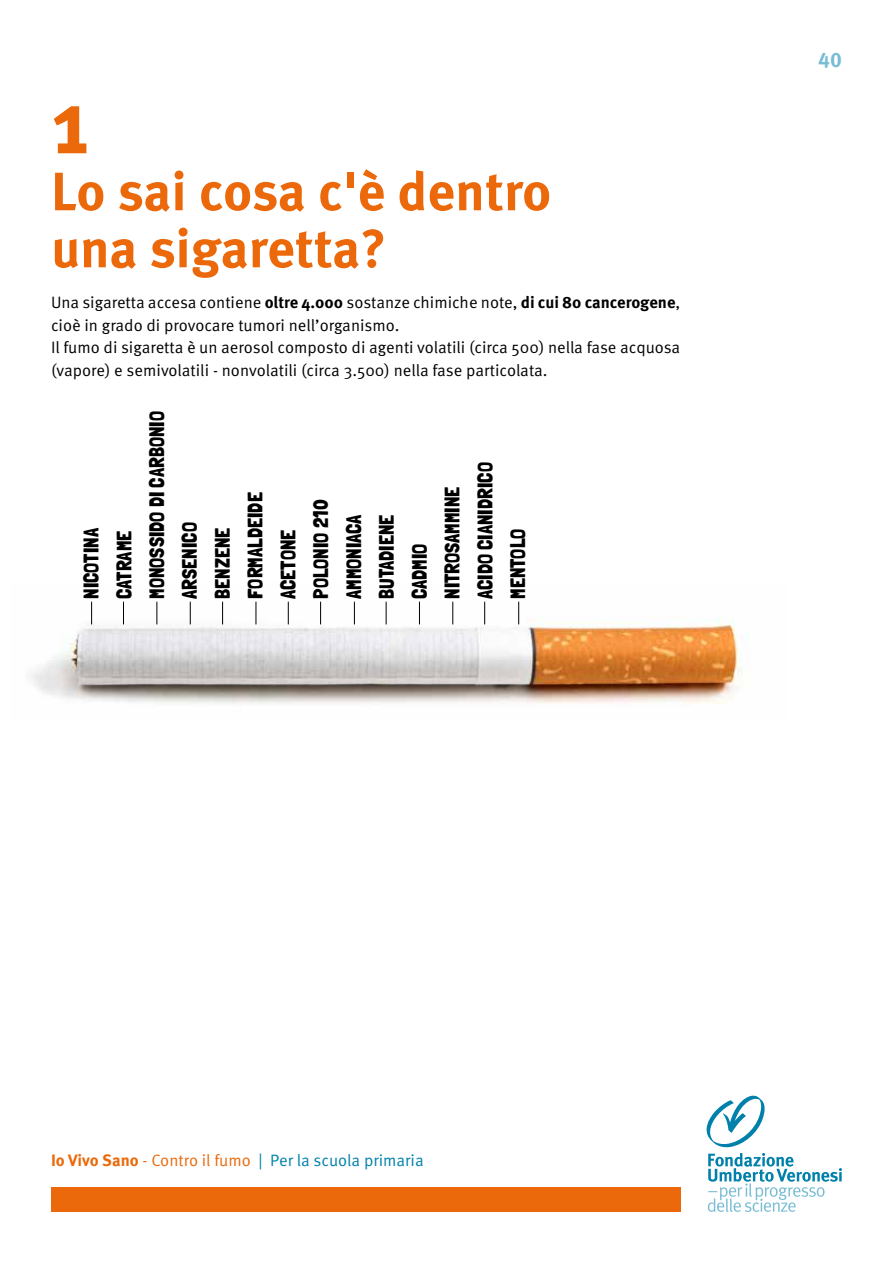
<style>
.page{position:relative;width:893px;height:1263px;background:#fff}
.page>*{position:absolute;margin:0;border:0;box-sizing:border-box;transform-origin:0 0}
.t1{font:700 90px "Meta Pro";color:#eb690b}
.t2{font:700 54px/57px "Meta Pro";letter-spacing:-.01em;color:#eb690b}
.t3{font:21px/32.8px "Londrina Solid";color:#000}
.t4{font:700 21px "Meta Pro";color:#79bdd4}
.t5{font:16.5px/22.5px "Meta Pro";color:#000}
.t6{font:16.5px "Meta Pro";letter-spacing:-.005em;color:#0081ac}
.s1{font-weight:700}
.s2{font-weight:700;color:#eb690b}
.s3{color:#eb690b}
</style>
<div class="page">
<svg style="left:707px;top:1096px;width:135px;height:116px"></svg>
<div style="left:51px;top:1187px;width:629px;height:25px;background:#eb690b"></div>
<img style="left:29px;top:601px;width:719px;height:103px">
<svg style="left:91px;top:602px;width:1px;height:22px"></svg>
<svg style="left:123px;top:602px;width:1px;height:22px"></svg>
<svg style="left:157px;top:602px;width:1px;height:22px"></svg>
<svg style="left:190px;top:602px;width:1px;height:22px"></svg>
<svg style="left:222px;top:602px;width:1px;height:22px"></svg>
<svg style="left:256px;top:602px;width:1px;height:22px"></svg>
<svg style="left:288px;top:602px;width:1px;height:22px"></svg>
<svg style="left:320px;top:602px;width:1px;height:22px"></svg>
<svg style="left:354px;top:602px;width:1px;height:22px"></svg>
<svg style="left:386px;top:602px;width:1px;height:22px"></svg>
<svg style="left:419px;top:602px;width:1px;height:22px"></svg>
<svg style="left:453px;top:602px;width:1px;height:22px"></svg>
<svg style="left:484px;top:602px;width:1px;height:22px"></svg>
<svg style="left:518px;top:602px;width:1px;height:22px"></svg>
<h1 class="t1" style="left:51px;top:65px;width:40px">1</h1>
<h2 class="t2" style="left:51px;top:165px;width:502px">Lo sai cosa c'è dentro una sigaretta?</h2>
<p class="t5" style="left:51px;top:291px;width:631px">Una sigaretta accesa contiene <span class="s1">oltre 4.000</span> sostanze chimiche note, <span class="s1">di cui 80 cancerogene</span>, cioè in grado di provocare tumori nell’organismo.<br>Il fumo di sigaretta è un aerosol composto di agenti volatili (circa 500) nella fase acquosa (vapore) e semivolatili - nonvolatili (circa 3.500) nella fase particolata.</p>
<p class="t3" style="left:74px;top:599px;width:189px;rotate:-90deg">NICOTINA<br>CATRAME<br>MONOSSIDO DI CARBONIO<br>ARSENICO<br>BENZENE<br>FORMALDEIDE<br>ACETONE<br>POLONIO 210<br>AMMONIACA<br>BUTADIENE<br>CADMIO<br>NITROSAMMINE<br>ACIDO CIANIDRICO<br>MENTOLO</p>
<p class="t4" style="left:818px;top:46px;width:25px">40</p>
<p class="t6" style="left:51px;top:1150px;width:374px"><span class="s2">Io Vivo Sano</span> <span class="s3">- Contro il fumo</span> | Per la scuola primaria</p>
</div>
